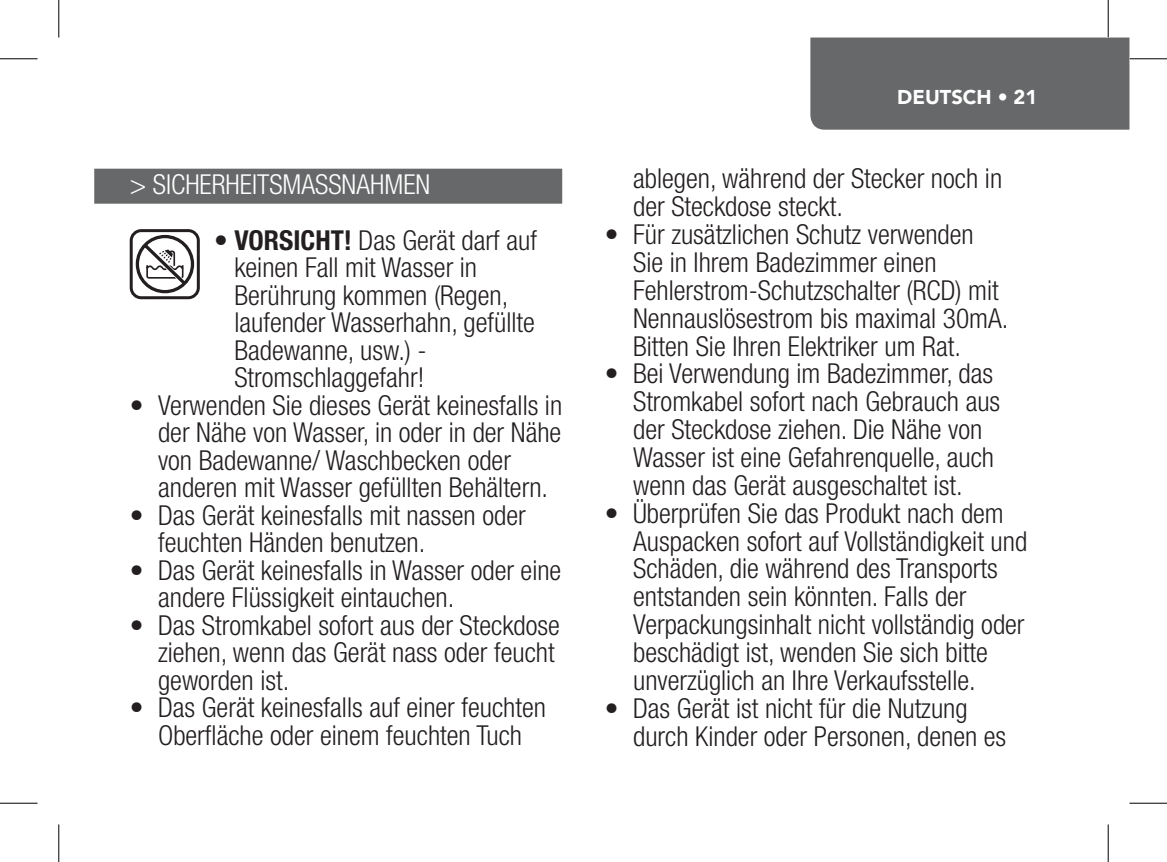
<style>
.page{position:relative;width:1167px;height:862px;background:#fff}
.page>*{position:absolute;margin:0;border:0;box-sizing:border-box;transform-origin:0 0}
.t1{font:300 condensed 27.5px/27.8px "Helvetica Neue LT Std";color:#231f20}
.t2{font:300 condensed 27.5px "Helvetica Neue LT Std";color:#fff}
.t3{font:900 20px "Avenir";color:#fff}
.s1{font-weight:700}
</style>
<div class="page">
<div style="left:810px;top:38px;width:319px;height:92px;background:#676869"></div>
<div style="left:94px;top:169px;width:468px;height:35px;background:#676869"></div>
<div style="left:130px;top:229px;width:70px;height:70px;border:3px solid #231f20;border-radius:10px"></div>
<svg style="left:134px;top:233px;width:62px;height:62px"></svg>
<hr style="left:0;top:58px;width:38px;height:1px;background:#000">
<hr style="left:1129px;top:58px;width:37px;height:1px;background:#000">
<hr style="left:0;top:802px;width:38px;height:1px;background:#000">
<hr style="left:1129px;top:802px;width:37px;height:1px;background:#000">
<hr style="left:58px;top:0;width:1px;height:38px;background:#000">
<hr style="left:58px;top:824px;width:1px;height:38px;background:#000">
<hr style="left:1107px;top:0;width:1px;height:38px;background:#000">
<hr style="left:1107px;top:824px;width:1px;height:38px;background:#000">
<p class="t2" style="left:130px;top:169px;width:302px">&gt; SICHERHEITSMASSNAHMEN</p>
<p class="t1" style="left:234px;top:226px;width:304px;text-indent:-20px">• <span class="s1">VORSICHT!</span> Das Gerät darf auf keinen Fall mit Wasser in<br>Berührung kommen (Regen, laufender Wasserhahn, gefüllte<br>Badewanne, usw.) -<br>Stromschlaggefahr!</p>
<p class="t1" style="left:158px;top:391px;width:405px;text-indent:-28px">• Verwenden Sie dieses Gerät keinesfalls in der Nähe von Wasser, in oder in der Nähe von Badewanne/ Waschbecken oder anderen mit Wasser gefüllten Behältern.</p>
<p class="t1" style="left:158px;top:501px;width:369px;text-indent:-28px">• Das Gerät keinesfalls mit nassen oder feuchten Händen benutzen.</p>
<p class="t1" style="left:158px;top:556px;width:405px;text-indent:-28px">• Das Gerät keinesfalls in Wasser oder eine andere Flüssigkeit eintauchen.</p>
<p class="t1" style="left:158px;top:611px;width:403px;text-indent:-28px">• Das Stromkabel sofort aus der Steckdose ziehen, wenn das Gerät nass oder feucht geworden ist.</p>
<p class="t1" style="left:130px;top:693px;width:418px;text-align:center">• Das Gerät keinesfalls auf einer feuchten<br>Oberfläche oder einem feuchten Tuch</p>
<p class="t3" style="left:897px;top:80px;width:141px">DEUTSCH • 21</p>
<p class="t1" style="left:633px;top:164px;width:370px">ablegen, während der Stecker noch in der Steckdose steckt.</p>
<p class="t1" style="left:633px;top:220px;width:377px;text-indent:-28px">• Für zusätzlichen Schutz verwenden Sie in Ihrem Badezimmer einen Fehlerstrom-Schutzschalter (RCD) mit Nennauslösestrom bis maximal 30mA.<br>Bitten Sie Ihren Elektriker um Rat.</p>
<p class="t1" style="left:633px;top:359px;width:368px;text-indent:-28px">• Bei Verwendung im Badezimmer, das Stromkabel sofort nach Gebrauch aus der Steckdose ziehen. Die Nähe von Wasser ist eine Gefahrenquelle, auch wenn das Gerät ausgeschaltet ist.</p>
<p class="t1" style="left:633px;top:499px;width:395px;text-indent:-28px">• Überprüfen Sie das Produkt nach dem Auspacken sofort auf Vollständigkeit und Schäden, die während des Transports entstanden sein könnten. Falls der Verpackungsinhalt nicht vollständig oder beschädigt ist, wenden Sie sich bitte unverzüglich an Ihre Verkaufsstelle.</p>
<p class="t1" style="left:633px;top:694px;width:374px;text-indent:-28px">• Das Gerät ist nicht für die Nutzung durch Kinder oder Personen, denen es</p>
</div>
